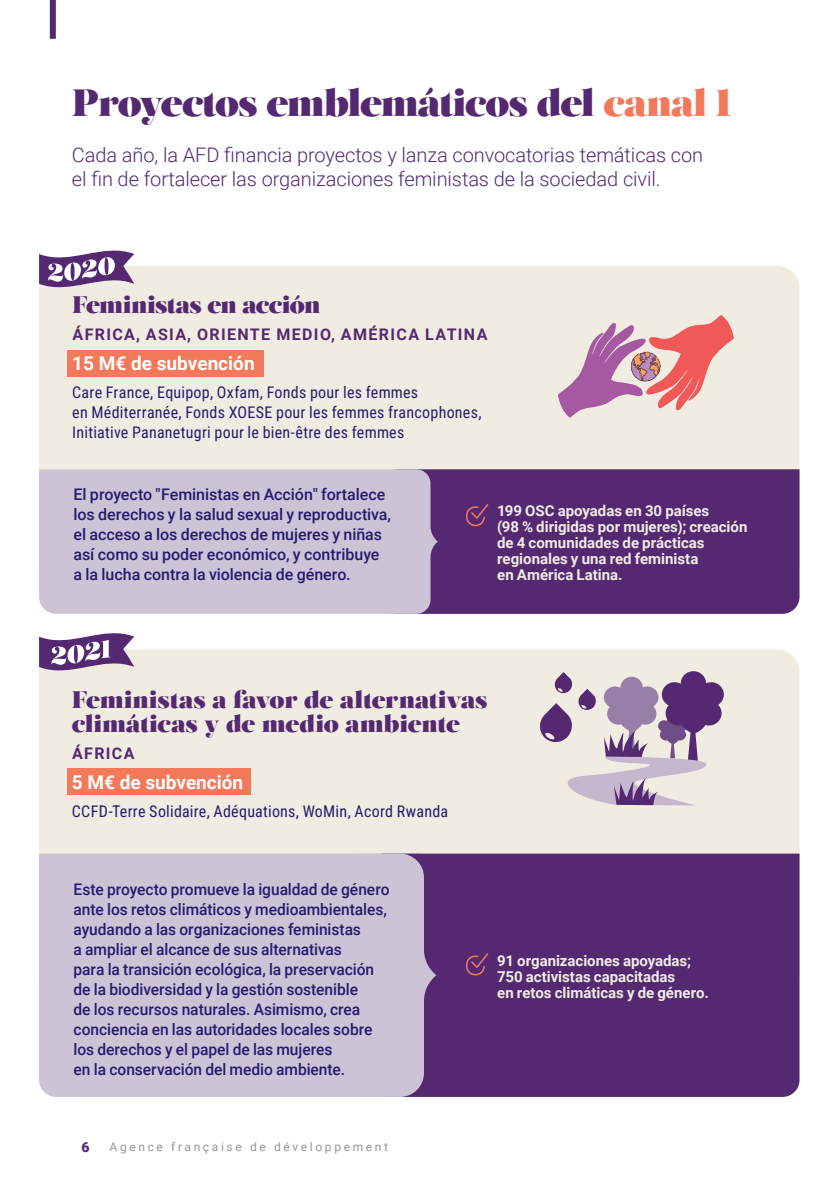
<style>
.page{position:relative;width:840px;height:1191px;background:#fff}
.page>*{position:absolute;margin:0;border:0;box-sizing:border-box;transform-origin:0 0}
.COUV_Titre{font:38px "Salome";letter-spacing:-.035em;color:#552872}
.COUV_Titre-2{font:24px/24px "Salome";letter-spacing:-.015em;color:#552872}
.t1{font:300 20px/24px "Roboto";letter-spacing:-.005em;color:#552872}
.t2{font:700 19px "Roboto";color:#fff}
.t3{font:500 16px/20px "Roboto";letter-spacing:-.005em;color:#261b6f}
.t4{font:16px/20px "Roboto Condensed";letter-spacing:.015em;color:#261b6f}
.TITRES_-_POINTS{font:700 16px "Roboto";letter-spacing:.085em;color:#552872}
.t5{font:700 15px/16px "Roboto";color:#f1ece2}
.t6{font:900 14px "Roboto";color:#552872}
.t7{font:12px "Roboto";letter-spacing:.22em;color:#939598}
.s1{color:#f3795b}
</style>
<div class="page">
<div style="left:39px;top:649px;width:760px;height:351px;background:#f1ece2;border-radius:23px"></div>
<div style="left:39px;top:853px;width:319px;height:244px;background:#cdc3d7"></div>
<div style="left:436px;top:853px;width:363px;height:244px;background:#552872"></div>
<div style="left:39px;top:266px;width:760px;height:320px;background:#f1ece2;border-radius:23px"></div>
<div style="left:39px;top:469px;width:352px;height:145px;background:#cdc3d7"></div>
<div style="left:50px;top:0;width:6px;height:39px;background:#552872"></div>
<div style="left:67px;top:350px;width:196px;height:27px;background:#f3795b"></div>
<div style="left:67px;top:768px;width:184px;height:27px;background:#f3795b"></div>
<img style="left:558px;top:315px;width:176px;height:102px">
<svg style="left:39px;top:250px;width:95px;height:38px"></svg>
<svg style="left:39px;top:633px;width:95px;height:38px"></svg>
<div style="left:437px;top:469px;width:362px;height:145px;background:#552872"></div>
<svg style="left:540px;top:671px;width:183px;height:134px"></svg>
<svg style="left:358px;top:853px;width:78px;height:244px;background:#baabc7"></svg>
<svg style="left:391px;top:469px;width:46px;height:145px;background:#bbacc8"></svg>
<svg style="left:465px;top:502px;width:25px;height:25px"></svg>
<svg style="left:465px;top:951px;width:25px;height:25px"></svg>
<p class="COUV_Titre" style="left:72px;top:78px;width:660px">Proyectos emblemáticos del <span class="s1">canal 1</span></p>
<p class="t1" style="left:72px;top:143px;width:632px">Cada año, la AFD financia proyectos y lanza convocatorias temáticas con el fin de fortalecer las organizaciones feministas de la sociedad civil.</p>
<p class="COUV_Titre-2" style="left:72px;top:292px;width:250px">Feministas en acción</p>
<p class="TITRES_-_POINTS" style="left:72px;top:323px;width:416px">ÁFRICA, ASIA, ORIENTE MEDIO, AMÉRICA LATINA</p>
<p class="t2" style="left:72px;top:350px;width:184px">15 M€ de subvención</p>
<p class="t4" style="left:72px;top:381px;width:410px">Care France, Equipop, Oxfam, Fonds pour les femmes<br>en Méditerranée, Fonds XOESE pour les femmes francophones,<br>Initiative Pananetugri pour le bien-être des femmes</p>
<p class="t3" style="left:74px;top:484px;width:319px">El proyecto "Feministas en Acción" fortalece los derechos y la salud sexual y reproductiva, el acceso a los derechos de mujeres y niñas así como su poder económico, y contribuye a la lucha contra la violencia de género.</p>
<p class="t5" style="left:497px;top:502px;width:252px">199 OSC apoyadas en 30 países<br>(98 % dirigidas por mujeres); creación de 4 comunidades de prácticas regionales y una red feminista<br>en América Latina.</p>
<p class="COUV_Titre-2" style="left:72px;top:687px;width:417px">Feministas a favor de alternativas climáticas y de medio ambiente</p>
<p class="TITRES_-_POINTS" style="left:72px;top:742px;width:64px">ÁFRICA</p>
<p class="t2" style="left:72px;top:768px;width:173px">5 M€ de subvención</p>
<p class="t4" style="left:72px;top:800px;width:377px">CCFD-Terre Solidaire, Adéquations, WoMin, Acord Rwanda</p>
<p class="t3" style="left:74px;top:878px;width:317px">Este proyecto promueve la igualdad de género ante los retos climáticos y medioambientales, ayudando a las organizaciones feministas<br>a ampliar el alcance de sus alternativas<br>para la transición ecológica, la preservación de la biodiversidad y la gestión sostenible<br>de los recursos naturales. Asimismo, crea conciencia en las autoridades locales sobre los derechos y el papel de las mujeres<br>en la conservación del medio ambiente.</p>
<p class="t5" style="left:497px;top:951px;width:213px">91 organizaciones apoyadas;<br>750 activistas capacitadas<br>en retos climáticas y de género.</p>
<p class="t6" style="left:81px;top:1136px;width:10px">6</p>
<p class="t7" style="left:109px;top:1138px;width:280px">Agence française de développement</p>
</div>
